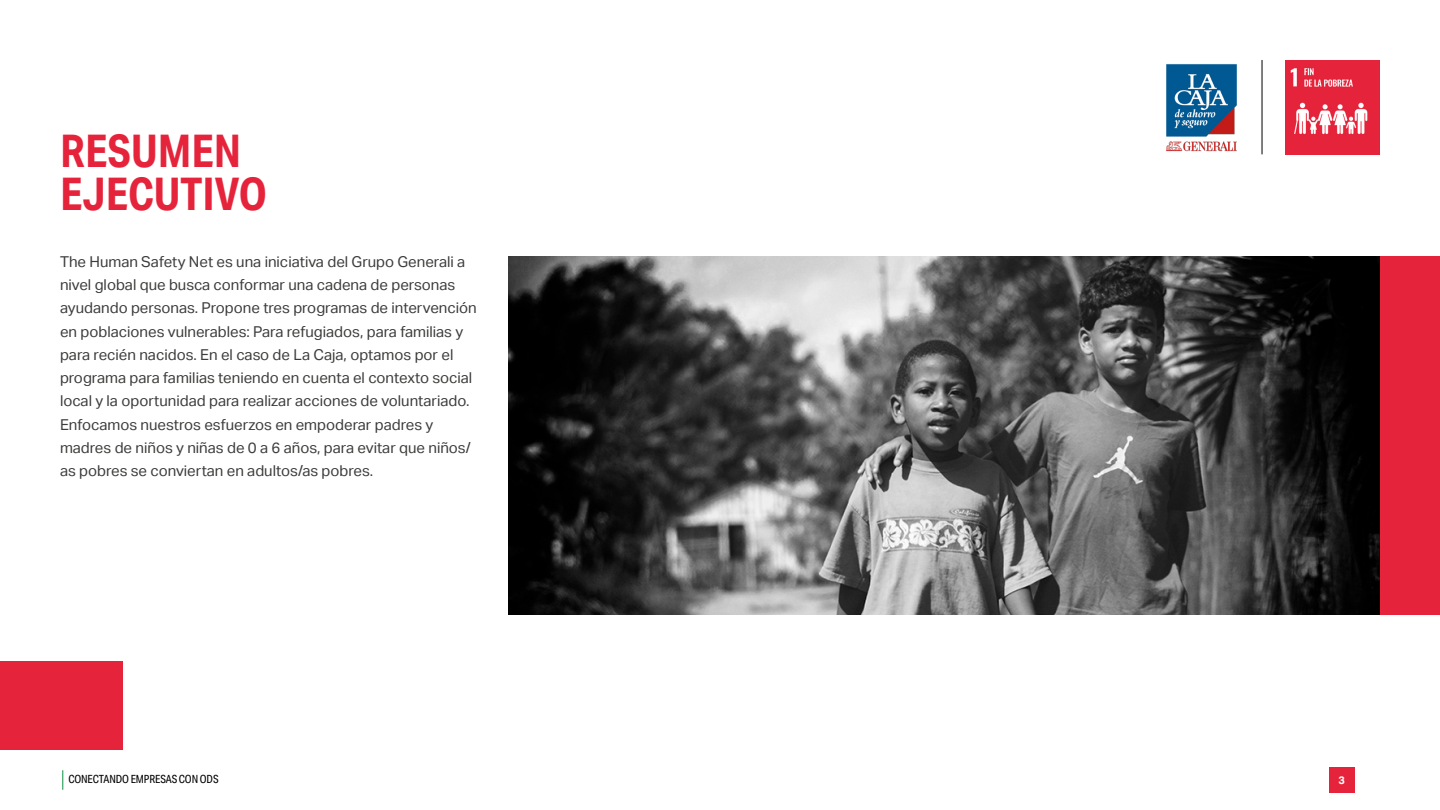
<style>
.page{position:relative;width:1440px;height:810px;background:#fff}
.page>*{position:absolute;margin:0;border:0;box-sizing:border-box;transform-origin:0 0}
.t1{font:700 45px/42.8px "Aktiv Grotesk Cd";color:#e5243b}
.t2{font:15px/23.2px "Aktiv Grotesk";color:#3c3c3b}
.t3{font:11.25px "Aktiv Grotesk Cd";letter-spacing:-.01em;color:#000}
.t4{font:700 10.88px "Aktiv Grotesk";color:#fff}
</style>
<div class="page">
<img style="left:1285px;top:60px;width:95px;height:95px">
<hr style="left:1262px;top:60px;width:1px;height:94px;background:#000">
<svg style="left:62px;top:770px;width:1px;height:20px"></svg>
<div style="left:1329px;top:767px;width:25px;height:26px;background:#e5243b"></div>
<img style="left:1166px;top:64px;width:71px;height:87px">
<img style="left:508px;top:256px;width:872px;height:359px">
<div style="left:0;top:661px;width:123px;height:89px;background:#e5243b"></div>
<div style="left:1380px;top:256px;width:60px;height:359px;background:#e5243b"></div>
<p class="t1" style="left:60px;top:129px;width:209px">RESUMEN<br>EJECUTIVO</p>
<p class="t2" style="left:60px;top:250px;width:418px">The Human Safety Net es una iniciativa del Grupo Generali a nivel global que busca conformar una cadena de personas ayudando personas. Propone tres programas de intervención en poblaciones vulnerables: Para refugiados, para familias y para recién nacidos. En el caso de La Caja, optamos por el programa para familias teniendo en cuenta el contexto social local y la oportunidad para realizar acciones de voluntariado.<br>Enfocamos nuestros esfuerzos en empoderar padres y madres de niños y niñas de 0 a 6 años, para evitar que niños/ as pobres se conviertan en adultos/as pobres.</p>
<p class="t3" style="left:68px;top:773px;width:152px">CONECTANDO EMPRESAS CON ODS</p>
<p class="t4" style="left:1338px;top:774px;width:8px">3</p>
</div>
